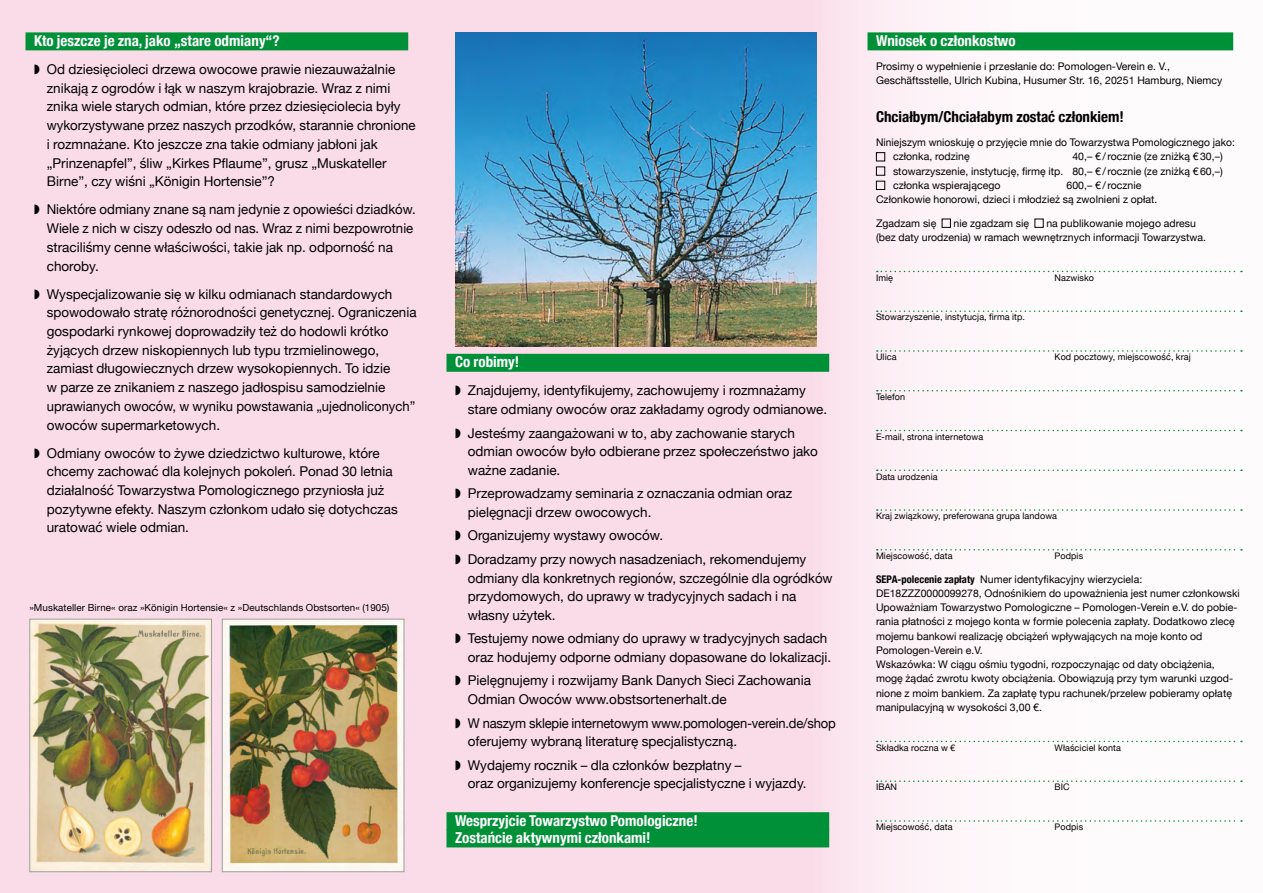
<style>
.page{position:relative;width:1263px;height:893px;background:#fff}
.page>*{position:absolute;margin:0;border:0;box-sizing:border-box;transform-origin:0 0}
.Polnisch_Überschrift{font:700 condensed 15px "Helvetica Neue";color:#fff}
.Polnisch_Überschrift-2{font:700 condensed 15px "Helvetica Neue";color:#000}
.t1{font:13.5px/18.8px "Helvetica Neue";color:#000}
.t2{font:13.5px/18.8px "Helvetica Neue";color:#000;scale:.96 1}
.Polnisch_Flyer_Mitgl{font:10.5px/14.2px "Helvetica Neue";letter-spacing:.005em;color:#000}
.Polnisch_Fußzeile_Fl{font:9.75px "Helvetica Neue";letter-spacing:.01em;color:#000}
.Polnisch_Flyer_Mitgl-2{font:9px "Helvetica Neue";letter-spacing:.01em;color:#000}
.s1{font-weight:700;font-stretch:condensed}
</style>
<div class="page">
<div style="left:810px;top:0;width:453px;height:893px;background:linear-gradient(to right,#fbe9f1,#fff)"></div>
<div style="left:0;top:0;width:812px;height:893px;background:#fadce9"></div>
<img style="left:455px;top:32px;width:361px;height:315px">
<img style="left:224px;top:621px;width:178px;height:249px">
<div style="left:222px;top:619px;width:182px;height:253px;border:1px solid #9c9e9f"></div>
<img style="left:32px;top:621px;width:178px;height:249px">
<div style="left:30px;top:619px;width:182px;height:253px;border:1px solid #9c9e9f"></div>
<div style="left:26px;top:32px;width:382px;height:18px;background:#009037"></div>
<div style="left:446px;top:354px;width:383px;height:18px;background:#009037"></div>
<div style="left:446px;top:812px;width:383px;height:18px;background:#009037"></div>
<div style="left:446px;top:829px;width:383px;height:18px;background:#009037"></div>
<div style="left:867px;top:32px;width:366px;height:18px;background:#009037"></div>
<svg style="left:877px;top:271px;width:365px;height:1px"></svg>
<svg style="left:877px;top:310px;width:365px;height:2px"></svg>
<svg style="left:877px;top:350px;width:365px;height:2px"></svg>
<svg style="left:877px;top:390px;width:365px;height:1px"></svg>
<svg style="left:877px;top:430px;width:365px;height:1px"></svg>
<svg style="left:877px;top:469px;width:365px;height:2px"></svg>
<svg style="left:877px;top:509px;width:365px;height:2px"></svg>
<svg style="left:877px;top:549px;width:365px;height:2px"></svg>
<svg style="left:877px;top:741px;width:365px;height:1px"></svg>
<svg style="left:877px;top:780px;width:365px;height:2px"></svg>
<svg style="left:877px;top:820px;width:365px;height:2px"></svg>
<div style="left:876px;top:152px;width:9px;height:9px;border:1px solid #000"></div>
<div style="left:876px;top:166px;width:9px;height:10px;border:1px solid #000"></div>
<div style="left:876px;top:181px;width:9px;height:9px;border:1px solid #000"></div>
<div style="left:942px;top:219px;width:9px;height:9px;border:1px solid #000"></div>
<div style="left:1034px;top:219px;width:10px;height:9px;border:1px solid #000"></div>
<p class="Polnisch_Überschrift" style="left:34px;top:28px;width:247px">Kto jeszcze je zna, jako „stare odmiany“?</p>
<p class="t1" style="left:47px;top:61px;width:370px;text-indent:-13px">◗ Od dziesięcioleci drzewa owocowe prawie niezauważalnie znikają z ogrodów i łąk w naszym krajobrazie. Wraz z nimi znika wiele starych odmian, które przez dziesięciolecia były wykorzystywane przez naszych przodków, starannie chronione i rozmnażane. Kto jeszcze zna takie odmiany jabłoni jak „Prinzenapfel”, śliw „Kirkes Pflaume”, grusz „Muskateller Birne”, czy wiśni „Königin Hortensie”?</p>
<p class="t1" style="left:47px;top:201px;width:370px;text-indent:-13px">◗ Niektóre odmiany znane są nam jedynie z opowieści dziadków.<br>Wiele z nich w ciszy odeszło od nas. Wraz z nimi bezpowrotnie straciliśmy cenne właściwości, takie jak np. odporność na choroby.</p>
<p class="t1" style="left:47px;top:285px;width:371px;text-indent:-13px">◗ Wyspecjalizowanie się w kilku odmianach standardowych spowodowało stratę różnorodności genetycznej. Ograniczenia gospodarki rynkowej doprowadziły też do hodowli krótko żyjących drzew niskopiennych lub typu trzmielinowego, zamiast długowiecznych drzew wysokopiennych. To idzie<br>w parze ze znikaniem z naszego jadłospisu samodzielnie uprawianych owoców, w wyniku powstawania „ujednoliconych” owoców supermarketowych.</p>
<p class="t1" style="left:47px;top:444px;width:352px;text-indent:-13px">◗ Odmiany owoców to żywe dziedzictwo kulturowe, które chcemy zachować dla kolejnych pokoleń. Ponad 30 letnia działalność Towarzystwa Pomologicznego przyniosła już pozytywne efekty. Naszym członkom udało się dotychczas uratować wiele odmian.</p>
<p class="Polnisch_Fußzeile_Fl" style="left:29px;top:601px;width:362px">»Muskateller Birne« oraz »Königin Hortensie« z »Deutschlands Obstsorten« (1905)</p>
<p class="Polnisch_Überschrift" style="left:455px;top:350px;width:66px">Co robimy!</p>
<p class="t1" style="left:468px;top:382px;width:361px;text-indent:-13px">◗ Znajdujemy, identyfikujemy, zachowujemy i rozmnażamy stare odmiany owoców oraz zakładamy ogrody odmianowe.</p>
<p class="t1" style="left:468px;top:424px;width:352px;text-indent:-13px">◗ Jesteśmy zaangażowani w to, aby zachowanie starych odmian owoców było odbierane przez społeczeństwo jako ważne zadanie.</p>
<p class="t1" style="left:468px;top:485px;width:326px;text-indent:-13px">◗ Przeprowadzamy seminaria z oznaczania odmian oraz pielęgnacji drzew owocowych.</p>
<p class="t1" style="left:455px;top:527px;width:210px">◗ Organizujemy wystawy owoców.</p>
<p class="t1" style="left:468px;top:550px;width:366px;text-indent:-13px">◗ Doradzamy przy nowych nasadzeniach, rekomendujemy odmiany dla konkretnych regionów, szczególnie dla ogródków przydomowych, do uprawy w tradycyjnych sadach i na własny użytek.</p>
<p class="t1" style="left:455px;top:630px;width:378px;text-align:right">◗ Testujemy nowe odmiany do uprawy w tradycyjnych sadach oraz hodujemy odporne odmiany dopasowane do lokalizacji.</p>
<p class="t1" style="left:468px;top:672px;width:345px;text-indent:-13px">◗ Pielęgnujemy i rozwijamy Bank Danych Sieci Zachowania<br>Odmian Owoców www.obstsortenerhalt.de</p>
<p class="t2" style="left:468px;top:714px;width:385px;text-indent:-13px">◗ W naszym sklepie internetowym www.pomologen-verein.de/shop oferujemy wybraną literaturę specjalistyczną.</p>
<p class="t1" style="left:468px;top:756px;width:340px;text-indent:-13px">◗ Wydajemy rocznik – dla członków bezpłatny –<br>oraz organizujemy konferencje specjalistyczne i wyjazdy.</p>
<p class="Polnisch_Überschrift" style="left:455px;top:808px;width:244px">Wesprzyjcie Towarzystwo Pomologiczne!</p>
<p class="Polnisch_Überschrift" style="left:455px;top:825px;width:197px">Zostańcie aktywnymi członkami!</p>
<p class="Polnisch_Überschrift" style="left:876px;top:28px;width:141px">Wniosek o członkostwo</p>
<p class="Polnisch_Flyer_Mitgl" style="left:876px;top:59px;width:348px">Prosimy o wypełnienie i przesłanie do: Pomologen-Verein e. V.,<br>Geschäftsstelle, Ulrich Kubina, Husumer Str. 16, 20251 Hamburg, Niemcy</p>
<p class="Polnisch_Überschrift-2" style="left:876px;top:105px;width:249px">Chciałbym/Chciałabym zostać członkiem!</p>
<p class="Polnisch_Flyer_Mitgl" style="left:893px;top:136px;width:343px;text-indent:-17px">Niniejszym wnioskuję o przyjęcie mnie do Towarzystwa Pomologicznego jako: członka, rodzinę</p>
<p class="Polnisch_Flyer_Mitgl" style="left:893px;top:150px;width:331px;text-align:justify;text-indent:179px">40,– €/rocznie (ze zniżką €30,–) stowarzyszenie, instytucję, firmę itp. 80,– €/rocznie (ze zniżką €60,–) członka wspierającego</p>
<p class="Polnisch_Flyer_Mitgl" style="left:876px;top:179px;width:283px;text-indent:190px">600,– €/rocznie<br>Członkowie honorowi, dzieci i młodzież są zwolnieni z opłat.</p>
<p class="Polnisch_Flyer_Mitgl" style="left:876px;top:216px;width:62px">Zgadzam się</p>
<p class="Polnisch_Flyer_Mitgl" style="left:953px;top:216px;width:77px">nie zgadzam się</p>
<p class="Polnisch_Flyer_Mitgl" style="left:876px;top:216px;width:332px;text-indent:170px">na publikowanie mojego adresu (bez daty urodzenia) w ramach wewnętrznych informacji Towarzystwa.</p>
<p class="Polnisch_Flyer_Mitgl-2" style="left:876px;top:271px;width:19px">Imię</p>
<p class="Polnisch_Flyer_Mitgl-2" style="left:1054px;top:271px;width:41px">Nazwisko</p>
<p class="Polnisch_Flyer_Mitgl-2" style="left:876px;top:311px;width:150px">Stowarzyszenie, instytucja, firma itp.</p>
<p class="Polnisch_Flyer_Mitgl-2" style="left:876px;top:351px;width:22px">Ulica</p>
<p class="Polnisch_Flyer_Mitgl-2" style="left:1054px;top:351px;width:138px">Kod pocztowy, miejscowość, kraj</p>
<p class="Polnisch_Flyer_Mitgl-2" style="left:876px;top:390px;width:31px">Telefon</p>
<p class="Polnisch_Flyer_Mitgl-2" style="left:876px;top:430px;width:109px">E-mail, strona internetowa</p>
<p class="Polnisch_Flyer_Mitgl-2" style="left:876px;top:470px;width:63px">Data urodzenia</p>
<p class="Polnisch_Flyer_Mitgl-2" style="left:876px;top:510px;width:183px">Kraj związkowy, preferowana grupa landowa</p>
<p class="Polnisch_Flyer_Mitgl-2" style="left:876px;top:549px;width:78px">Miejscowość, data</p>
<p class="Polnisch_Flyer_Mitgl-2" style="left:1054px;top:549px;width:30px">Podpis</p>
<p class="Polnisch_Flyer_Mitgl" style="left:876px;top:572px;width:365px"><span class="s1">SEPA-polecenie zapłaty</span> Numer identyfikacyjny wierzyciela:<br>DE18ZZZ0000099278, Odnośnikiem do upoważnienia jest numer członkowski Upoważniam Towarzystwo Pomologiczne – Pomologen-Verein e.V. do pobie&shy;rania płatności z mojego konta w formie polecenia zapłaty. Dodatkowo zlecę mojemu bankowi realizację obciążeń wpływających na moje konto od Pomologen-Verein e.V.<br>Wskazówka: W ciągu ośmiu tygodni, rozpoczynając od daty obciążenia, mogę żądać zwrotu kwoty obciążenia. Obowiązują przy tym warunki uzgod&shy;nione z moim bankiem. Za zapłatę typu rachunek/przelew pobieramy opłatę manipulacyjną w wysokości 3,00 €.</p>
<p class="Polnisch_Flyer_Mitgl-2" style="left:876px;top:741px;width:81px">Składka roczna w €</p>
<p class="Polnisch_Flyer_Mitgl-2" style="left:1054px;top:741px;width:68px">Właściciel konta</p>
<p class="Polnisch_Flyer_Mitgl-2" style="left:876px;top:781px;width:23px">IBAN</p>
<p class="Polnisch_Flyer_Mitgl-2" style="left:1054px;top:781px;width:17px">BIC</p>
<p class="Polnisch_Flyer_Mitgl-2" style="left:876px;top:820px;width:78px">Miejscowość, data</p>
<p class="Polnisch_Flyer_Mitgl-2" style="left:1054px;top:820px;width:30px">Podpis</p>
</div>
